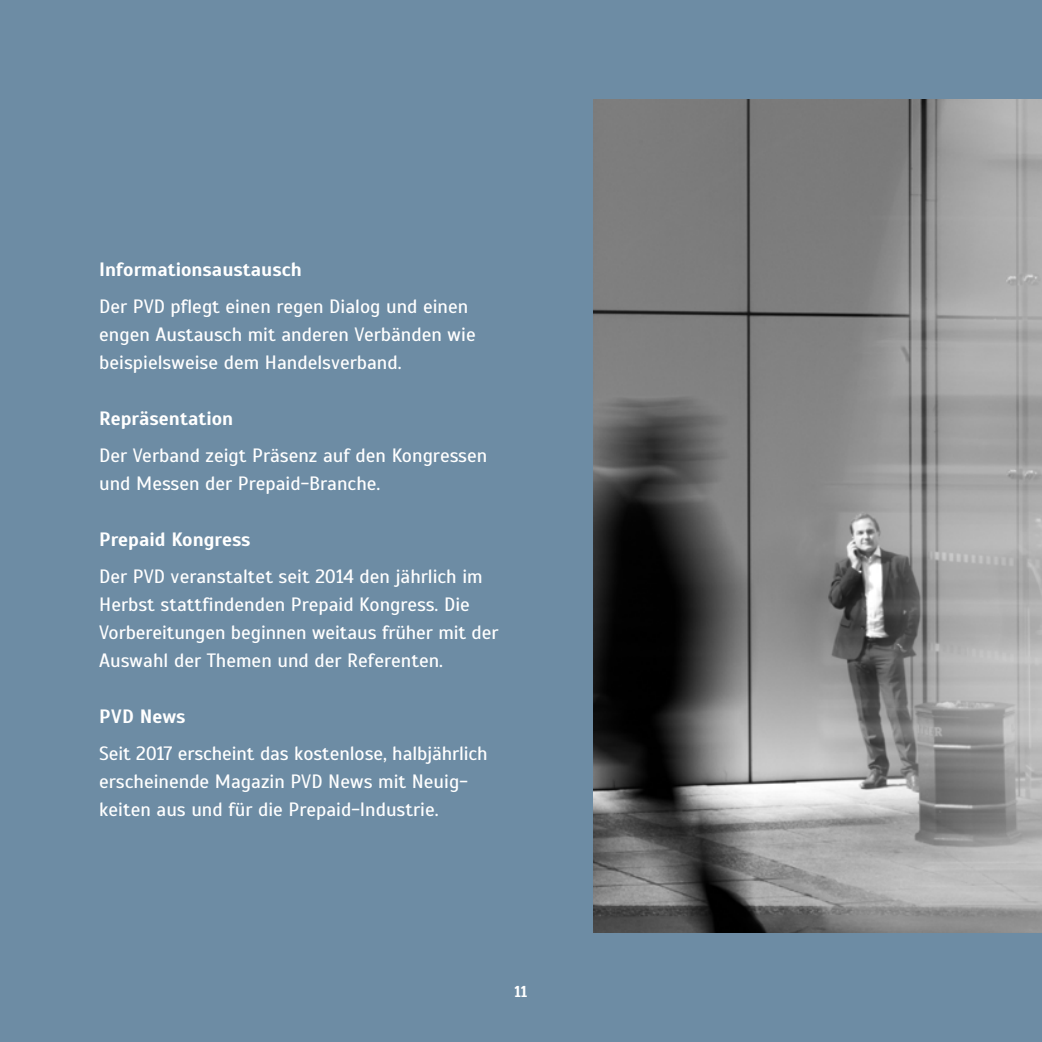
<style>
.page{position:relative;width:1042px;height:1042px;background:#6d8ca4}
.page>*{position:absolute;margin:0;border:0;box-sizing:border-box;transform-origin:0 0}
.t1{font:19.25px/28px "Scada";color:#fff}
.t2{font:700 19.25px "Scada";color:#fff}
.t3{font:700 15.75px "Scada";color:#fff}
</style>
<div class="page">
<img style="left:594px;top:99px;width:448px;height:834px">
<p class="t2" style="left:99px;top:258px;width:204px">Informationsaustausch</p>
<p class="t1" style="left:99px;top:293px;width:378px">Der PVD pflegt einen regen Dialog und einen engen Austausch mit anderen Verbänden wie beispielsweise dem Handelsverband.</p>
<p class="t2" style="left:99px;top:407px;width:135px">Repräsentation</p>
<p class="t1" style="left:99px;top:442px;width:389px">Der Verband zeigt Präsenz auf den Kongressen und Messen der Prepaid-Branche.</p>
<p class="t2" style="left:99px;top:527px;width:153px">Prepaid Kongress</p>
<p class="t1" style="left:99px;top:562px;width:401px">Der PVD veranstaltet seit 2014 den jährlich im Herbst stattfindenden Prepaid Kongress. Die Vorbereitungen beginnen weitaus früher mit der Auswahl der Themen und der Referenten.</p>
<p class="t2" style="left:99px;top:704px;width:88px">PVD News</p>
<p class="t1" style="left:99px;top:739px;width:390px">Seit 2017 erscheint das kostenlose, halbjährlich erscheinende Magazin PVD News mit Neuig&shy;keiten aus und für die Prepaid-Industrie.</p>
<p class="t3" style="left:514px;top:981px;width:14px">11</p>
</div>
